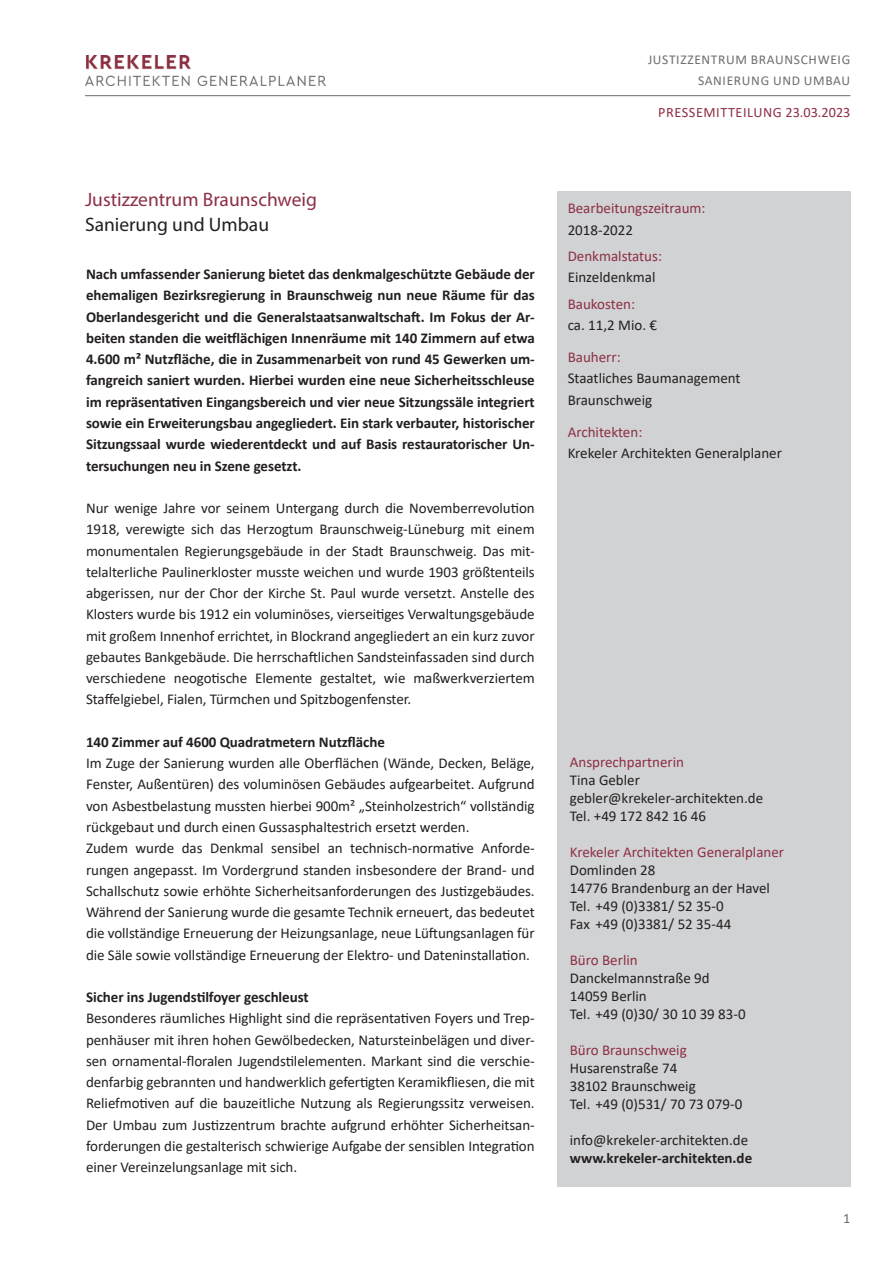
<style>
.page{position:relative;width:893px;height:1263px;background:#fff}
.page>*{position:absolute;margin:0;border:0;box-sizing:border-box;transform-origin:0 0}
.subhead_13{font:19.5px "Myriad Pro";color:#8d2f45}
.subhead_13-2{font:19.5px "Myriad Pro";color:#231f20}
.tab_10{font:15px/21.3px "Calibri";letter-spacing:-.005em;color:#231f20;text-align:justify}
.tab_10-2{font:700 15px/21.3px "Calibri";letter-spacing:-.005em;color:#231f20;text-align:justify}
.typo{font:15px "Calibri";color:#231f20}
.copy_10_kasten{font:15px/21.3px "Calibri";color:#231f20}
.typo-2{font:15px "Calibri";color:#8d2f45}
.copy_10_kasten-2{font:15px/21.3px "Calibri";color:#8d2f45}
.typo-3{font:700 15px "Calibri";color:#231f20}
.t1{font:14.25px "Calibri";letter-spacing:.04em;color:#8d2f45}
.t2{font:14.25px "Calibri";color:#6c6d70}
.t3{font:13.5px/21px "Calibri";letter-spacing:.05em;color:#6c6d70;text-align:right}
.s1{color:#231f20}
.s2{color:#8d2f45}
</style>
<div class="page">
<hr style="left:85px;top:95px;width:765px;height:1px;background:#6c6d70">
<img style="left:85px;top:55px;width:241px;height:30px">
<div style="left:557px;top:575px;width:293px;height:611px;background:#d1d2d4"></div>
<div style="left:557px;top:191px;width:293px;height:402px;background:#d1d2d4"></div>
<p class="subhead_13" style="left:85px;top:187px;width:233px">Justizzentrum Braunschweig</p>
<p class="subhead_13-2" style="left:85px;top:213px;width:186px">Sanierung und Umbau</p>
<p class="tab_10-2" style="left:86px;top:263px;width:450px">Nach umfassender Sanierung bietet das denkmalgeschützte Gebäude der ehemaligen Bezirksregierung in Braunschweig nun neue Räume für das Oberlandesgericht und die Generalstaatsanwaltschaft. Im Fokus der Ar&shy;beiten standen die weitflächigen Innenräume mit 140 Zimmern auf etwa 4.600 m² Nutzfläche, die in Zusammenarbeit von rund 45 Gewerken um&shy;fangreich saniert wurden. Hierbei wurden eine neue Sicherheitsschleuse im repräsentativen Eingangsbereich und vier neue Sitzungssäle integriert sowie ein Erweiterungsbau angegliedert. Ein stark verbauter, historischer Sitzungssaal wurde wiederentdeckt und auf Basis restauratorischer Un&shy;tersuchungen neu in Szene gesetzt.</p>
<p class="tab_10" style="left:86px;top:497px;width:450px">Nur wenige Jahre vor seinem Untergang durch die Novemberrevolution 1918, verewigte sich das Herzogtum Braunschweig-Lüneburg mit einem monumentalen Regierungsgebäude in der Stadt Braunschweig. Das mit&shy;telalterliche Paulinerkloster musste weichen und wurde 1903 größtenteils abgerissen, nur der Chor der Kirche St. Paul wurde versetzt. Anstelle des Klosters wurde bis 1912 ein voluminöses, vierseitiges Verwaltungsgebäude mit großem Innenhof errichtet, in Blockrand angegliedert an ein kurz zuvor gebautes Bankgebäude. Die herrschaftlichen Sandsteinfassaden sind durch verschiedene neogotische Elemente gestaltet, wie maßwerkverziertem Staffelgiebel, Fialen, Türmchen und Spitzbogenfenster.</p>
<p class="tab_10-2" style="left:86px;top:731px;width:300px">140 Zimmer auf 4600 Quadratmetern Nutzfläche</p>
<p class="tab_10" style="left:86px;top:752px;width:450px">Im Zuge der Sanierung wurden alle Oberflächen (Wände, Decken, Beläge, Fenster, Außentüren) des voluminösen Gebäudes aufgearbeitet. Aufgrund von Asbestbelastung mussten hierbei 900m² „Steinholzestrich“ vollständig rückgebaut und durch einen Gussasphaltestrich ersetzt werden.</p>
<p class="tab_10" style="left:86px;top:837px;width:450px">Zudem wurde das Denkmal sensibel an technisch-normative Anforde&shy;rungen angepasst. Im Vordergrund standen insbesondere der Brand- und Schallschutz sowie erhöhte Sicherheitsanforderungen des Justizgebäudes.<br>Während der Sanierung wurde die gesamte Technik erneuert, das bedeutet die vollständige Erneuerung der Heizungsanlage, neue Lüftungsanlagen für die Säle sowie vollständige Erneuerung der Elektro- und Dateninstallation.</p>
<p class="tab_10-2" style="left:86px;top:986px;width:224px">Sicher ins Jugendstilfoyer geschleust</p>
<p class="tab_10" style="left:86px;top:1007px;width:450px">Besonderes räumliches Highlight sind die repräsentativen Foyers und Trep&shy;penhäuser mit ihren hohen Gewölbedecken, Natursteinbelägen und diver&shy;sen ornamental-floralen Jugendstilelementen. Markant sind die verschie&shy;denfarbig gebrannten und handwerklich gefertigten Keramikfliesen, die mit Reliefmotiven auf die bauzeitliche Nutzung als Regierungssitz verweisen.<br>Der Umbau zum Justizzentrum brachte aufgrund erhöhter Sicherheitsan&shy;forderungen die gestalterisch schwierige Aufgabe der sensiblen Integration einer Vereinzelungsanlage mit sich.</p>
<p class="t3" style="left:648px;top:49px;width:204px">JUSTIZZENTRUM BRAUNSCHWEIG<br>SANIERUNG UND UMBAU</p>
<p class="t1" style="left:658px;top:102px;width:194px">PRESSEMITTEILUNG 23.03.2023</p>
<p class="copy_10_kasten-2" style="left:568px;top:197px;width:139px">Bearbeitungszeitraum:<br><span class="s1">2018-2022</span></p>
<p class="copy_10_kasten-2" style="left:568px;top:245px;width:96px">Denkmalstatus:<br><span class="s1">Einzeldenkmal</span></p>
<p class="copy_10_kasten" style="left:568px;top:293px;width:91px"><span class="s2">Baukosten:<br></span>ca. 11,2 Mio. €</p>
<p class="copy_10_kasten" style="left:568px;top:346px;width:174px"><span class="s2">Bauherr:<br></span>Staatliches Baumanagement<br>Braunschweig</p>
<p class="copy_10_kasten" style="left:568px;top:420px;width:216px"><span class="s2">Architekten:<br></span>Krekeler Architekten Generalplaner</p>
<p class="typo-2" style="left:570px;top:752px;width:116px">Ansprechpartnerin</p>
<p class="typo" style="left:570px;top:770px;width:72px">Tina Gebler</p>
<p class="typo" style="left:570px;top:788px;width:195px">gebler@krekeler-architekten.de</p>
<p class="typo" style="left:570px;top:806px;width:138px">Tel. +49 172 842 16 46</p>
<p class="typo-2" style="left:570px;top:842px;width:216px">Krekeler Architekten Generalplaner</p>
<p class="typo" style="left:570px;top:860px;width:87px">Domlinden 28</p>
<p class="typo" style="left:570px;top:878px;width:202px">14776 Brandenburg an der Havel</p>
<p class="typo" style="left:570px;top:896px;width:155px">Tel. +49 (0)3381/ 52 35-0</p>
<p class="typo" style="left:570px;top:914px;width:163px">Fax +49 (0)3381/ 52 35-44</p>
<p class="typo-2" style="left:570px;top:950px;width:69px">Büro Berlin</p>
<p class="typo" style="left:570px;top:968px;width:141px">Danckelmannstraße 9d</p>
<p class="typo" style="left:570px;top:986px;width:79px">14059 Berlin</p>
<p class="typo" style="left:570px;top:1004px;width:177px">Tel. +49 (0)30/ 30 10 39 83-0</p>
<p class="typo-2" style="left:570px;top:1040px;width:118px">Büro Braunschweig</p>
<p class="typo" style="left:570px;top:1058px;width:109px">Husarenstraße 74</p>
<p class="typo" style="left:570px;top:1076px;width:127px">38102 Braunschweig</p>
<p class="typo" style="left:570px;top:1094px;width:174px">Tel. +49 (0)531/ 70 73 079-0</p>
<p class="typo" style="left:570px;top:1130px;width:180px">info@krekeler-architekten.de</p>
<p class="typo-3" style="left:570px;top:1148px;width:184px">www.krekeler-architekten.de</p>
<p class="t2" style="left:843px;top:1208px;width:9px">1</p>
</div>
